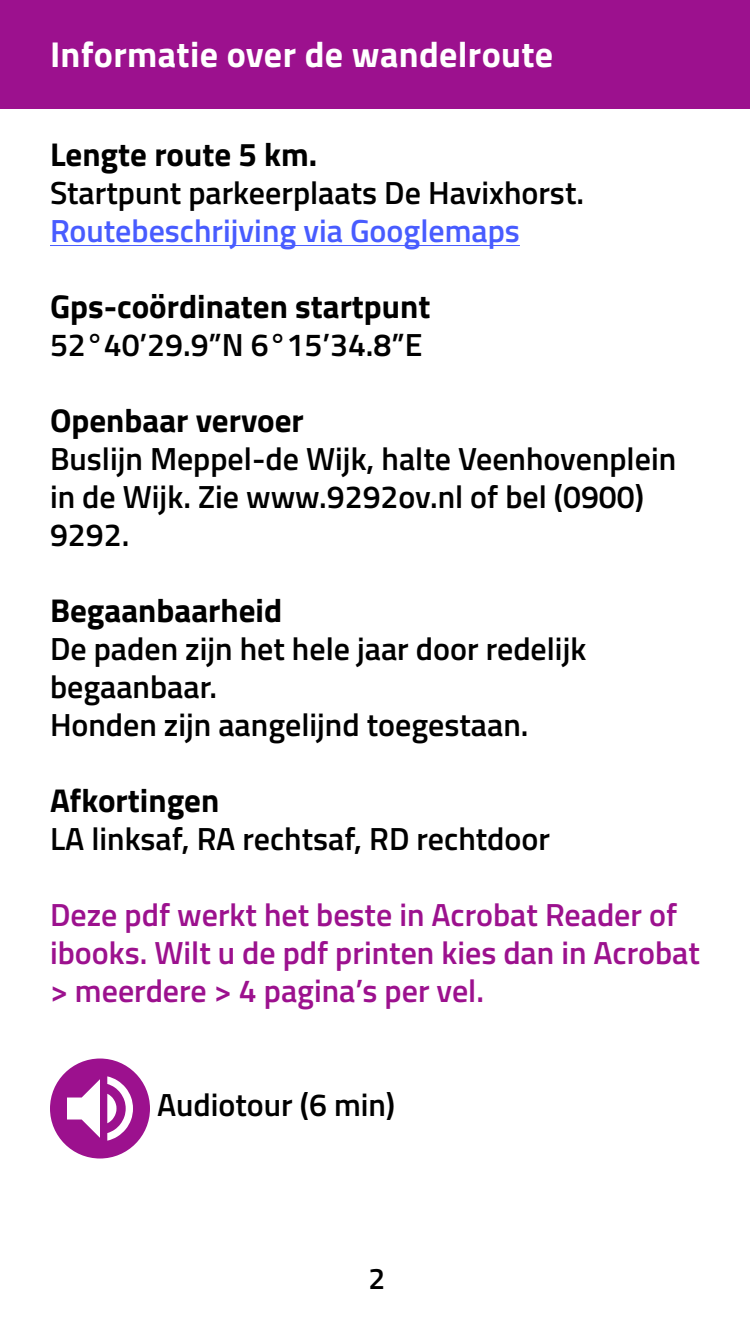
<style>
.page{position:relative;width:750px;height:1334px;background:#fff}
.page>*{position:absolute;margin:0;border:0;box-sizing:border-box;transform-origin:0 0}
.t1{font:700 36px "Titillium";letter-spacing:.01em;color:#fff}
.t2{font:700 33px "Titillium";color:#000}
.t3{font:600 32px/38px "Titillium";color:#000}
.t4{font:600 32px/38px "Titillium";color:#9c118e}
.t5{font:600 32px "Titillium";color:#485cff}
.t6{font:600 30px "Titillium";color:#000}
</style>
<div class="page">
<hr style="left:50px;top:245px;width:470px;height:1px;background:#485cff">
<div style="left:50px;top:1059px;width:100px;height:100px;background:#9c118e;border-radius:50%"></div>
<svg style="left:67px;top:1076px;width:66px;height:65px"></svg>
<div style="left:0;top:0;width:750px;height:109px;background:#9c118e"></div>
<p class="t1" style="left:50px;top:27px;width:505px">Informatie over de wandelroute</p>
<p class="t2" style="left:50px;top:129px;width:269px">Lengte route 5 km.</p>
<p class="t3" style="left:50px;top:172px;width:536px">Startpunt parkeerplaats De Havixhorst.</p>
<p class="t5" style="left:50px;top:207px;width:471px">Routebeschrijving via Googlemaps</p>
<p class="t2" style="left:50px;top:281px;width:382px">Gps-coördinaten startpunt</p>
<p class="t3" style="left:50px;top:324px;width:374px">52°40’29.9”N 6°15’34.8”E</p>
<p class="t2" style="left:50px;top:395px;width:255px">Openbaar vervoer</p>
<p class="t3" style="left:50px;top:438px;width:628px">Buslijn Meppel-de Wijk, halte Veenhovenplein in de Wijk. Zie www.9292ov.nl of bel (0900)<br>9292.</p>
<p class="t2" style="left:50px;top:585px;width:234px">Begaanbaarheid</p>
<p class="t3" style="left:50px;top:628px;width:538px">De paden zijn het hele jaar door redelijk begaanbaar.<br>Honden zijn aangelijnd toegestaan.</p>
<p class="t2" style="left:50px;top:775px;width:171px">Afkortingen</p>
<p class="t3" style="left:50px;top:818px;width:502px">LA linksaf, RA rechtsaf, RD rechtdoor</p>
<p class="t4" style="left:50px;top:894px;width:651px">Deze pdf werkt het beste in Acrobat Reader of ibooks. Wilt u de pdf printen kies dan in Acrobat &gt; meerdere &gt; 4 pagina’s per vel.</p>
<p class="t3" style="left:157px;top:1084px;width:240px">Audiotour (6 min)</p>
<p class="t6" style="left:368px;top:1256px;width:18px">2</p>
</div>
